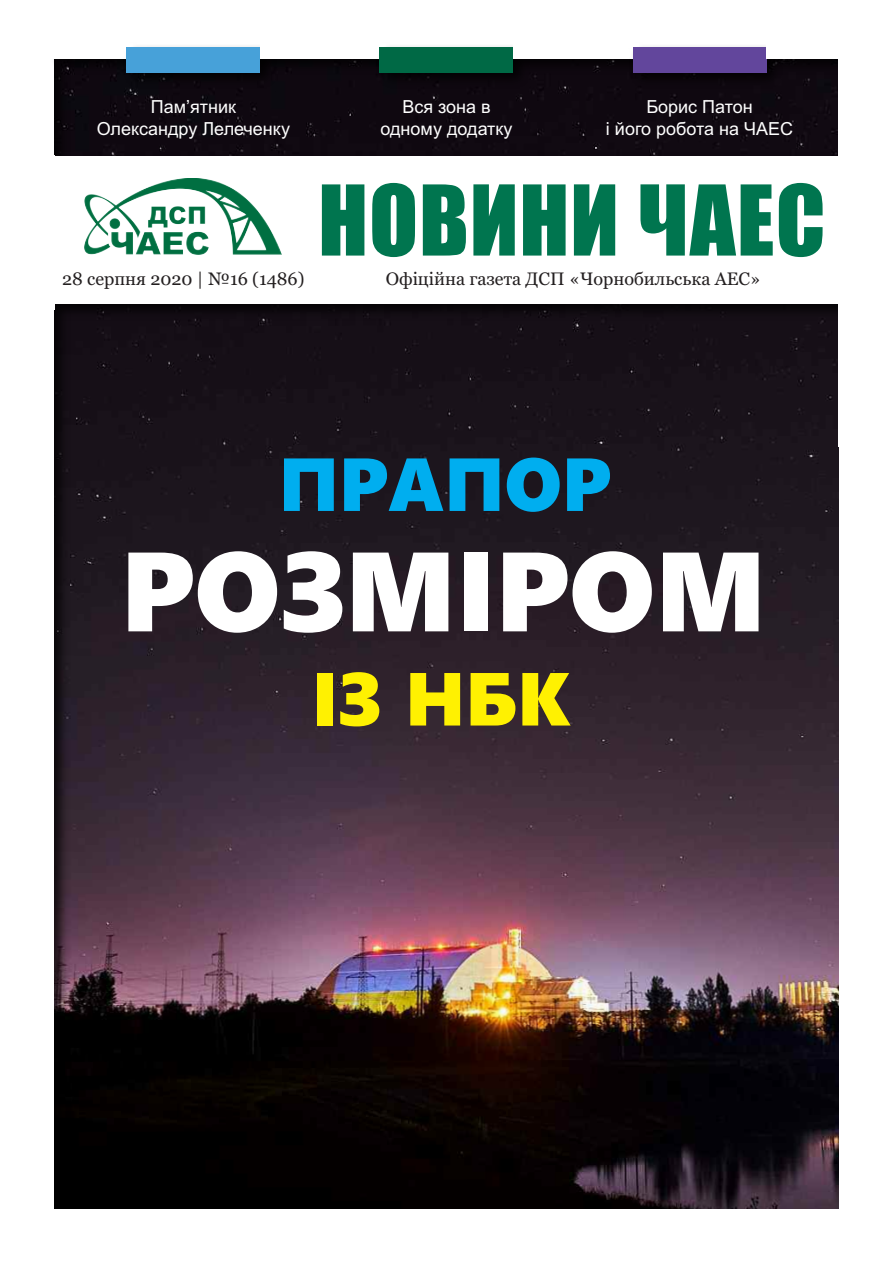
<style>
.page{position:relative;width:893px;height:1263px;background:#fff}
.page>*{position:absolute;margin:0;border:0;box-sizing:border-box;transform-origin:0 0}
.t1{font:112.5px "Segoe UI Black";color:#fff}
.t2{font:90px "Impact";letter-spacing:.01em;color:#00754f}
.t3{font:75px "Segoe UI Black";color:#00aeef}
.t4{font:75px "Segoe UI Black";color:#fff101}
.t5{font:18px/21.6px "Arial";color:#fff;text-align:center}
.t6{font:18px "Georgia";color:#231f20}
</style>
<div class="page">
<img style="left:74px;top:78px;width:765px;height:1131px">
<img style="left:74px;top:150px;width:765px;height:173px">
<div style="left:45px;top:156px;width:797px;height:148px;background:#fff"></div>
<img style="left:85px;top:179px;width:197px;height:76px">
<img style="left:54px;top:304px;width:20px;height:905px">
<div style="left:54px;top:78px;width:20px;height:78px;background:#0b060c"></div>
<div style="left:53px;top:59px;width:785px;height:19px;background:#0c060d"></div>
<img style="left:120px;top:46px;width:159px;height:46px">
<div style="left:127px;top:47px;width:133px;height:25px;background:#47a1d9"></div>
<img style="left:373px;top:46px;width:159px;height:46px">
<div style="left:380px;top:47px;width:133px;height:25px;background:#006945"></div>
<img style="left:626px;top:46px;width:160px;height:46px">
<div style="left:633px;top:47px;width:133px;height:25px;background:#62469c"></div>
<div style="left:260px;top:17px;width:60px;height:41px;background:#fff"></div>
<div style="left:513px;top:17px;width:60px;height:41px;background:#fff"></div>
<div style="left:766px;top:17px;width:60px;height:41px;background:#fff"></div>
<p class="t5" style="left:97px;top:96px;width:195px">Пам’ятник<br>Олександру Лелеченку</p>
<p class="t5" style="left:380px;top:96px;width:134px">Вся зона в одному додатку</p>
<p class="t5" style="left:606px;top:96px;width:189px">Борис Патон<br>і його робота на ЧАЕС</p>
<p class="t6" style="left:62px;top:268px;width:244px">28 серпня 2020 | №16 (1486)</p>
<h2 class="t2" style="left:318px;top:172px;width:509px">НОВИНИ ЧАЕС</h2>
<p class="t6" style="left:386px;top:268px;width:376px">Офіційна газета ДСП «Чорнобильська АЕС»</p>
<h3 class="t3" style="left:279px;top:441px;width:334px">ПРАПОР</h3>
<h1 class="t1" style="left:121px;top:527px;width:647px">РОЗМІРОМ</h1>
<h3 class="t4" style="left:312px;top:656px;width:259px">ІЗ НБК</h3>
</div>
